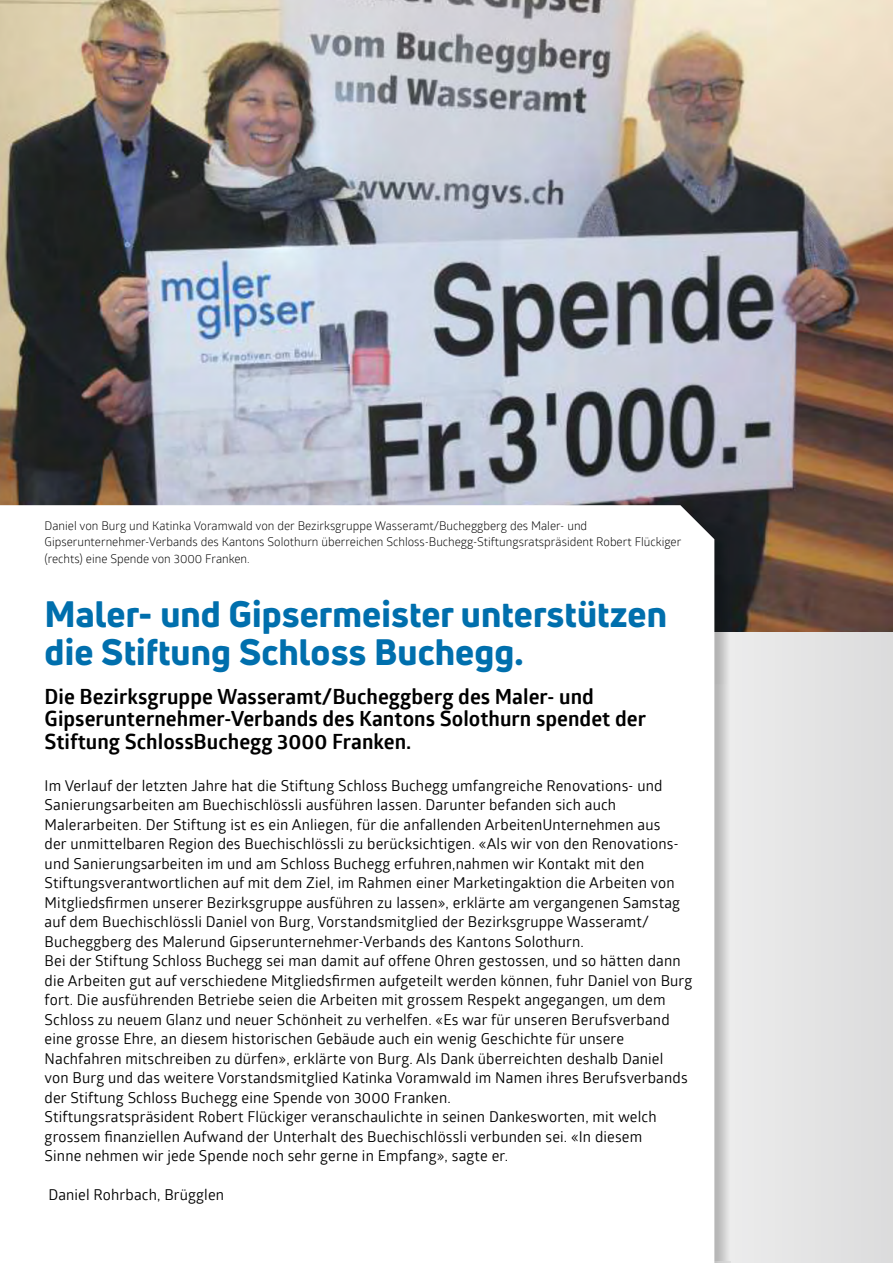
<style>
.page{position:relative;width:893px;height:1263px;background:#e4e4e4}
.page>*{position:absolute;margin:0;border:0;box-sizing:border-box;transform-origin:0 0}
.Flattersatz_1{font:800 36px/37.5px "Uni Neue";color:#006fad}
.Flattersatz_1-2{font:700 21px "Glober";color:#000}
.Flattersatz_1-3{font:15px/19.5px "Glober";letter-spacing:.01em;color:#000}
.t1{font:12px "Glober";color:#000}
</style>
<div class="page">
<img style="left:0;top:0;width:893px;height:631px">
<div style="left:0;top:505px;width:731px;height:758px;background:#000;opacity:.25"></div>
<div style="left:0;top:505px;width:714px;height:758px;background:#fff"></div>
<p class="t1" style="left:45px;top:517px;width:544px">Daniel von Burg und Katinka Voramwald von der Bezirksgruppe Wasseramt/Bucheggberg des Maler- und</p>
<p class="t1" style="left:45px;top:534px;width:638px">Gipserunternehmer-Verbands des Kantons Solothurn überreichen Schloss-Buchegg-Stiftungsratspräsident Robert Flückiger</p>
<p class="t1" style="left:45px;top:550px;width:207px">(rechts) eine Spende von 3000 Franken.</p>
<p class="Flattersatz_1" style="left:45px;top:595px;width:624px">Maler- und Gipsermeister unterstützen die Stiftung Schloss Buchegg.</p>
<p class="Flattersatz_1-2" style="left:45px;top:682px;width:551px">Die Bezirksgruppe Wasseramt/Bucheggberg des Maler- und</p>
<p class="Flattersatz_1-2" style="left:45px;top:704px;width:603px">Gipserunternehmer-Verbands des Kantons Solothurn spendet der</p>
<p class="Flattersatz_1-2" style="left:45px;top:727px;width:368px">Stiftung SchlossBuchegg 3000 Franken.</p>
<p class="Flattersatz_1-3" style="left:45px;top:775px;width:619px">Im Verlauf der letzten Jahre hat die Stiftung Schloss Buchegg umfangreiche Renovations- und<br>Sanierungsarbeiten am Buechischlössli ausführen lassen. Darunter befanden sich auch</p>
<p class="Flattersatz_1-3" style="left:45px;top:814px;width:617px">Malerarbeiten. Der Stiftung ist es ein Anliegen, für die anfallenden ArbeitenUnternehmen aus</p>
<p class="Flattersatz_1-3" style="left:45px;top:834px;width:636px">der unmittelbaren Region des Buechischlössli zu berücksichtigen. «Als wir von den Renovations-</p>
<p class="Flattersatz_1-3" style="left:45px;top:853px;width:637px">und Sanierungsarbeiten im und am Schloss Buchegg erfuhren,nahmen wir Kontakt mit den Stiftungsverantwortlichen auf mit dem Ziel, im Rahmen einer Marketingaktion die Arbeiten von Mitgliedsfirmen unserer Bezirksgruppe ausführen zu lassen», erklärte am vergangenen Samstag auf dem Buechischlössli Daniel von Burg, Vorstandsmitglied der Bezirksgruppe Wasseramt/ Bucheggberg des Malerund Gipserunternehmer-Verbands des Kantons Solothurn.</p>
<p class="Flattersatz_1-3" style="left:45px;top:951px;width:637px">Bei der Stiftung Schloss Buchegg sei man damit auf offene Ohren gestossen, und so hätten dann</p>
<p class="Flattersatz_1-3" style="left:45px;top:970px;width:649px">die Arbeiten gut auf verschiedene Mitgliedsfirmen aufgeteilt werden können, fuhr Daniel von Burg fort. Die ausführenden Betriebe seien die Arbeiten mit grossem Respekt angegangen, um dem Schloss zu neuem Glanz und neuer Schönheit zu verhelfen. «Es war für unseren Berufsverband eine grosse Ehre, an diesem historischen Gebäude auch ein wenig Geschichte für unsere</p>
<p class="Flattersatz_1-3" style="left:45px;top:1048px;width:620px">Nachfahren mitschreiben zu dürfen», erklärte von Burg. Als Dank überreichten deshalb Daniel</p>
<p class="Flattersatz_1-3" style="left:45px;top:1068px;width:644px">von Burg und das weitere Vorstandsmitglied Katinka Voramwald im Namen ihres Berufsverbands der Stiftung Schloss Buchegg eine Spende von 3000 Franken.</p>
<p class="Flattersatz_1-3" style="left:45px;top:1107px;width:613px">Stiftungsratspräsident Robert Flückiger veranschaulichte in seinen Dankesworten, mit welch grossem finanziellen Aufwand der Unterhalt des Buechischlössli verbunden sei. «In diesem</p>
<p class="Flattersatz_1-3" style="left:45px;top:1146px;width:465px">Sinne nehmen wir jede Spende noch sehr gerne in Empfang», sagte er.</p>
<p class="Flattersatz_1-3" style="left:48px;top:1185px;width:177px">Daniel Rohrbach, Brügglen</p>
</div>
